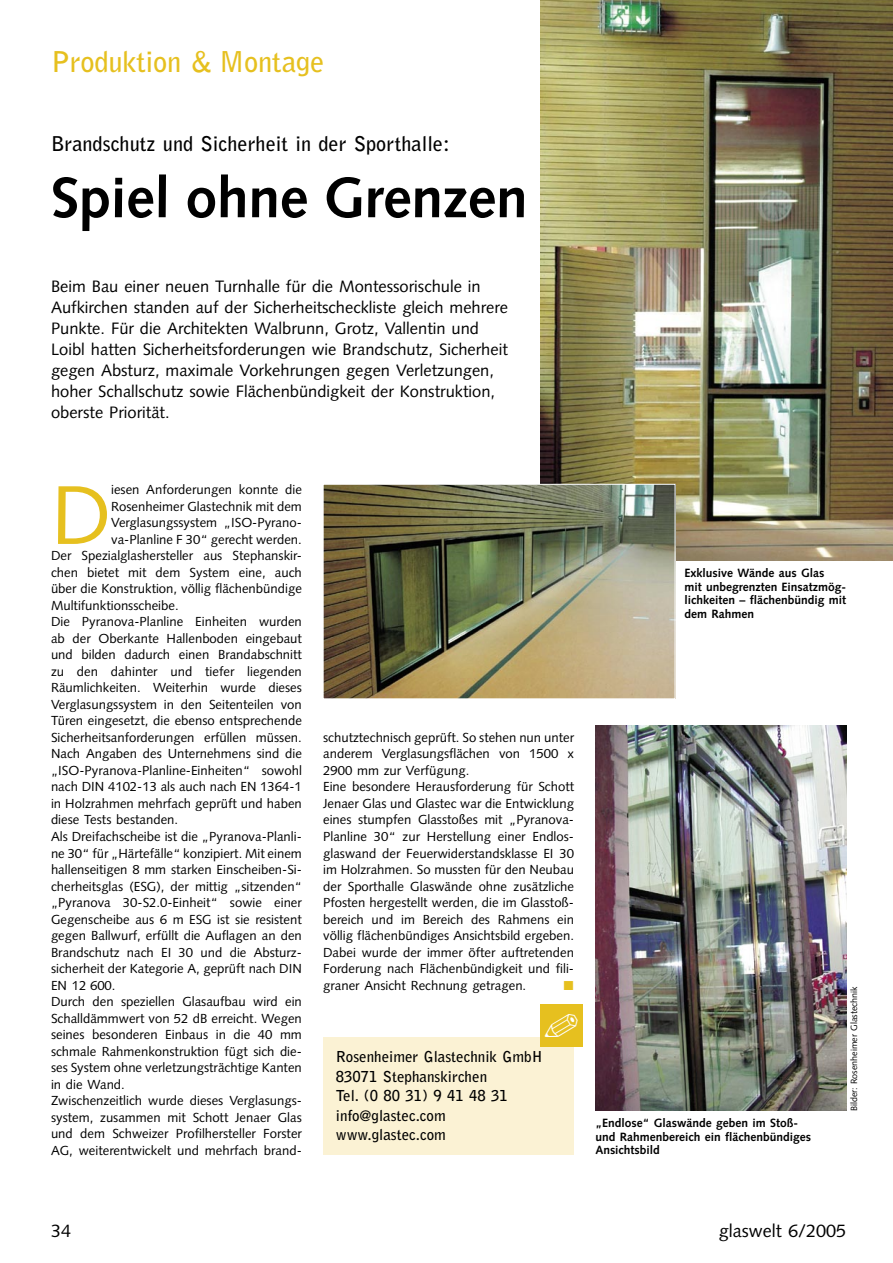
<style>
.page{position:relative;width:893px;height:1263px;background:#fff}
.page>*{position:absolute;margin:0;border:0;box-sizing:border-box;transform-origin:0 0}
.GW_Grundtext_mit_Initial{font:83.25px "Syntax LT Std";color:#e6c01f}
.GW_Headline_38p{font:700 57px "Syntax LT Std";letter-spacing:-.005em;color:#000}
.GW_Rubriken{font:700 28.5px "Bell Gothic Std";letter-spacing:-.01em;color:#e6c01f}
.GW_DZ_schwarz{font:700 20.25px "Bell Gothic Std";color:#000}
.t1{font:18px "Syntax LT Std";color:#000}
.GW_Vorspann_11_14{font:16.5px/21px "Syntax LT Std";color:#000}
.GW_Adresskasten{font:700 15px "Bell Gothic Std";color:#000}
.GW_Grundtext_8_75_11{font:13.2px/16.5px "Syntax LT Std";color:#000;text-align:justify}
.GW_Grundtext_mit_Initial-2{font:13.2px "Syntax LT Std";color:#000}
.GW_BU_8_9{font:700 12px/13.5px "Syntax LT Std";color:#000}
.GW_Bildvermerk{font:9px "Syntax LT Std";color:#000}
</style>
<div class="page">
<img style="left:540px;top:0;width:353px;height:560px">
<img style="left:325px;top:486px;width:348px;height:211px">
<div style="left:323px;top:484px;width:352px;height:215px;border:1px solid #fff"></div>
<img style="left:595px;top:725px;width:251px;height:385px">
<div style="left:323px;top:1037px;width:251px;height:117px;background:#fbf2d4"></div>
<div style="left:540px;top:1004px;width:43px;height:42px;background:#e6c01f"></div>
<p class="GW_Rubriken" style="left:51px;top:45px;width:275px">Produktion &amp; Montage</p>
<p class="GW_DZ_schwarz" style="left:51px;top:132px;width:400px">Brandschutz und Sicherheit in der Sporthalle:</p>
<p class="GW_Headline_38p" style="left:51px;top:165px;width:478px">Spiel ohne Grenzen</p>
<p class="GW_Vorspann_11_14" style="left:51px;top:276px;width:458px">Beim Bau einer neuen Turnhalle für die Montessorischule in Aufkirchen standen auf der Sicherheitscheckliste gleich mehrere Punkte. Für die Architekten Walbrunn, Grotz, Vallentin und Loibl hatten Sicherheitsforderungen wie Brandschutz, Sicherheit gegen Absturz, maximale Vorkehrungen gegen Verletzungen, hoher Schallschutz sowie Flächenbündigkeit der Konstruktion, oberste Priorität.</p>
<p class="GW_Grundtext_mit_Initial" style="left:51px;top:466px;width:62px">D</p>
<p class="GW_Grundtext_mit_Initial-2" style="left:111px;top:482px;width:192px">iesen Anforderungen konnte die</p>
<p class="GW_Grundtext_mit_Initial-2" style="left:111px;top:498px;width:192px">Rosenheimer Glastechnik mit dem</p>
<p class="GW_Grundtext_mit_Initial-2" style="left:111px;top:515px;width:192px">Verglasungssystem „ISO-Pyrano-</p>
<p class="GW_Grundtext_mit_Initial-2" style="left:111px;top:531px;width:192px">va-Planline F 30“ gerecht werden.</p>
<p class="GW_Grundtext_mit_Initial-2" style="left:51px;top:548px;width:252px">Der Spezialglashersteller aus Stephanskir-</p>
<p class="GW_Grundtext_mit_Initial-2" style="left:51px;top:564px;width:252px">chen bietet mit dem System eine, auch</p>
<p class="GW_Grundtext_mit_Initial-2" style="left:51px;top:581px;width:252px">über die Konstruktion, völlig flächenbündige</p>
<p class="GW_Grundtext_mit_Initial-2" style="left:51px;top:597px;width:129px">Multifunktionsscheibe.</p>
<p class="GW_Grundtext_8_75_11" style="left:51px;top:614px;width:252px">Die Pyranova-Planline Einheiten wurden ab der Oberkante Hallenboden eingebaut und bilden dadurch einen Brandabschnitt zu den dahinter und tiefer liegenden Räumlichkeiten. Weiterhin wurde dieses Verglasungssystem in den Seitenteilen von Türen eingesetzt, die ebenso entsprechende Sicherheitsanforderungen erfüllen müssen.<br>Nach Angaben des Unternehmens sind die „ISO-Pyranova-Planline-Einheiten“ sowohl nach DIN 4102-13 als auch nach EN 1364-1 in Holzrahmen mehrfach geprüft und haben diese Tests bestanden.</p>
<p class="GW_Grundtext_8_75_11" style="left:51px;top:828px;width:252px">Als Dreifachscheibe ist die „Pyranova-Planli&shy;ne 30“ für „Härtefälle“ konzipiert. Mit einem hallenseitigen 8 mm starken Einscheiben-Si&shy;cherheitsglas (ESG), der mittig „sitzenden“ „Pyranova 30-S2.0-Einheit“ sowie einer Gegenscheibe aus 6 m ESG ist sie resistent gegen Ballwurf, erfüllt die Auflagen an den Brandschutz nach EI 30 und die Absturz&shy;sicherheit der Kategorie A, geprüft nach DIN EN 12 600.</p>
<p class="GW_Grundtext_8_75_11" style="left:51px;top:993px;width:252px">Durch den speziellen Glasaufbau wird ein Schalldämmwert von 52 dB erreicht. Wegen seines besonderen Einbaus in die 40 mm schmale Rahmenkonstruktion fügt sich die&shy;ses System ohne verletzungsträchtige Kanten in die Wand.</p>
<p class="GW_Grundtext_8_75_11" style="left:51px;top:1092px;width:252px">Zwischenzeitlich wurde dieses Verglasungs&shy;system, zusammen mit Schott Jenaer Glas und dem Schweizer Profilhersteller Forster AG, weiterentwickelt und mehrfach brand-</p>
<p class="GW_Grundtext_8_75_11" style="left:323px;top:729px;width:252px">schutztechnisch geprüft. So stehen nun unter anderem Verglasungsflächen von 1500 x 2900 mm zur Verfügung.</p>
<p class="GW_Grundtext_8_75_11" style="left:323px;top:779px;width:252px">Eine besondere Herausforderung für Schott Jenaer Glas und Glastec war die Entwicklung eines stumpfen Glasstoßes mit „Pyranova-Planline 30“ zur Herstellung einer Endlos&shy;glaswand der Feuerwiderstandsklasse EI 30 im Holzrahmen. So mussten für den Neubau der Sporthalle Glaswände ohne zusätzliche Pfosten hergestellt werden, die im Glasstoß&shy;bereich und im Bereich des Rahmens ein völlig flächenbündiges Ansichtsbild ergeben.<br>Dabei wurde der immer öfter auftretenden Forderung nach Flächenbündigkeit und fili&shy;graner Ansicht Rechnung getragen.</p>
<p class="GW_Adresskasten" style="left:336px;top:1048px;width:208px">Rosenheimer Glastechnik GmbH</p>
<p class="GW_Adresskasten" style="left:336px;top:1067px;width:153px">83071 Stephanskirchen</p>
<p class="GW_Adresskasten" style="left:336px;top:1087px;width:173px">Tel. (0 80 31) 9 41 48 31</p>
<p class="GW_Adresskasten" style="left:336px;top:1106px;width:111px">info@glastec.com</p>
<p class="GW_Adresskasten" style="left:336px;top:1126px;width:111px">www.glastec.com</p>
<p class="GW_BU_8_9" style="left:685px;top:566px;width:163px">Exklusive Wände aus Glas<br>mit unbegrenzten Einsatzmög&shy;lichkeiten – flächenbündig mit dem Rahmen</p>
<p class="GW_BU_8_9" style="left:595px;top:1116px;width:204px">„Endlose“ Glaswände geben im Stoß-</p>
<p class="GW_BU_8_9" style="left:595px;top:1130px;width:217px">und Rahmenbereich ein flächenbündiges</p>
<p class="GW_BU_8_9" style="left:595px;top:1143px;width:66px">Ansichtsbild</p>
<p class="GW_Bildvermerk" style="left:849px;top:1111px;width:127px;rotate:-90deg">Bilder: Rosenheimer Glastechnik</p>
<p class="t1" style="left:51px;top:1220px;width:22px">34</p>
<p class="t1" style="left:719px;top:1220px;width:129px">glaswelt 6/2005</p>
</div>
